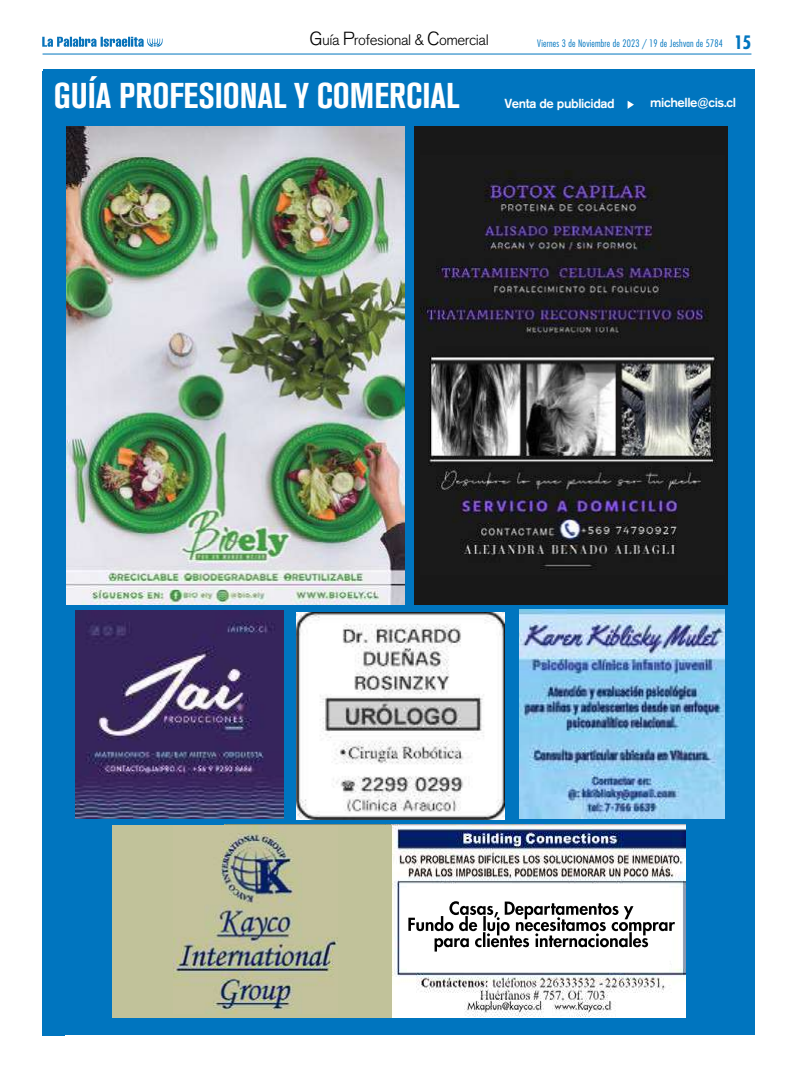
<style>
.page{position:relative;width:794px;height:1078px;background:#fff}
.page>*{position:absolute;margin:0;border:0;box-sizing:border-box;transform-origin:0 0}
.t1{font:700 condensed 35.5px "Akzidenz Grotesk BQ";color:#fff}
.t2{font:300 15px "Akzidenz Grotesk BQ";letter-spacing:-.03em;color:#000}
.t3{font:500 13px "Akzidenz Grotesk BQ";letter-spacing:-.03em;color:#fff}
.t4{font:300 condensed 10px "Futura Std";letter-spacing:.02em;color:#0075bf}
.s1{font-size:18.8px}
.s2{font-weight:700;font-size:18px}
</style>
<div class="page">
<div style="left:58px;top:69px;width:696px;height:966px;background:#0075bf"></div>
<hr style="left:43px;top:53px;width:708px;height:1px;background:#0075bf">
<svg style="left:42px;top:37px;width:120px;height:10px"></svg>
<div style="left:43px;top:71px;width:22px;height:964px;background:#0075bf"></div>
<div style="left:43px;top:69px;width:709px;height:49px;background:#0075bf"></div>
<svg style="left:627px;top:101px;width:7px;height:8px"></svg>
<img style="left:66px;top:126px;width:338px;height:478px">
<img style="left:391px;top:824px;width:294px;height:193px">
<div style="left:112px;top:824px;width:279px;height:193px;background:#c1c29a"></div>
<img style="left:174px;top:825px;width:163px;height:188px">
<div style="left:414px;top:126px;width:313px;height:478px;background:#181818"></div>
<img style="left:420px;top:170px;width:297px;height:400px">
<img style="left:296px;top:612px;width:209px;height:207px">
<img style="left:519px;top:609px;width:205px;height:209px">
<img style="left:75px;top:610px;width:209px;height:208px">
<div style="left:407px;top:884px;width:262px;height:87px;background:#fff"></div>
<svg style="left:408px;top:901px;width:267px;height:50px"></svg>
<h2 class="t2" style="left:309px;top:32px;width:181px"><span class="s1">G</span>uía <span class="s1">P</span>rofesional &amp; <span class="s1">C</span>omercial</h2>
<p class="t4" style="left:537px;top:37px;width:215px">Viernes 3 de Noviembre de 2023 / 19 de Jeshvan de 5784 <span class="s2">15</span></p>
<h1 class="t1" style="left:54px;top:75px;width:407px">GUÍA PROFESIONAL Y COMERCIAL</h1>
<h3 class="t3" style="left:504px;top:96px;width:112px">Venta de publicidad</h3>
<h3 class="t3" style="left:650px;top:95px;width:87px">michelle@cis.cl</h3>
</div>
